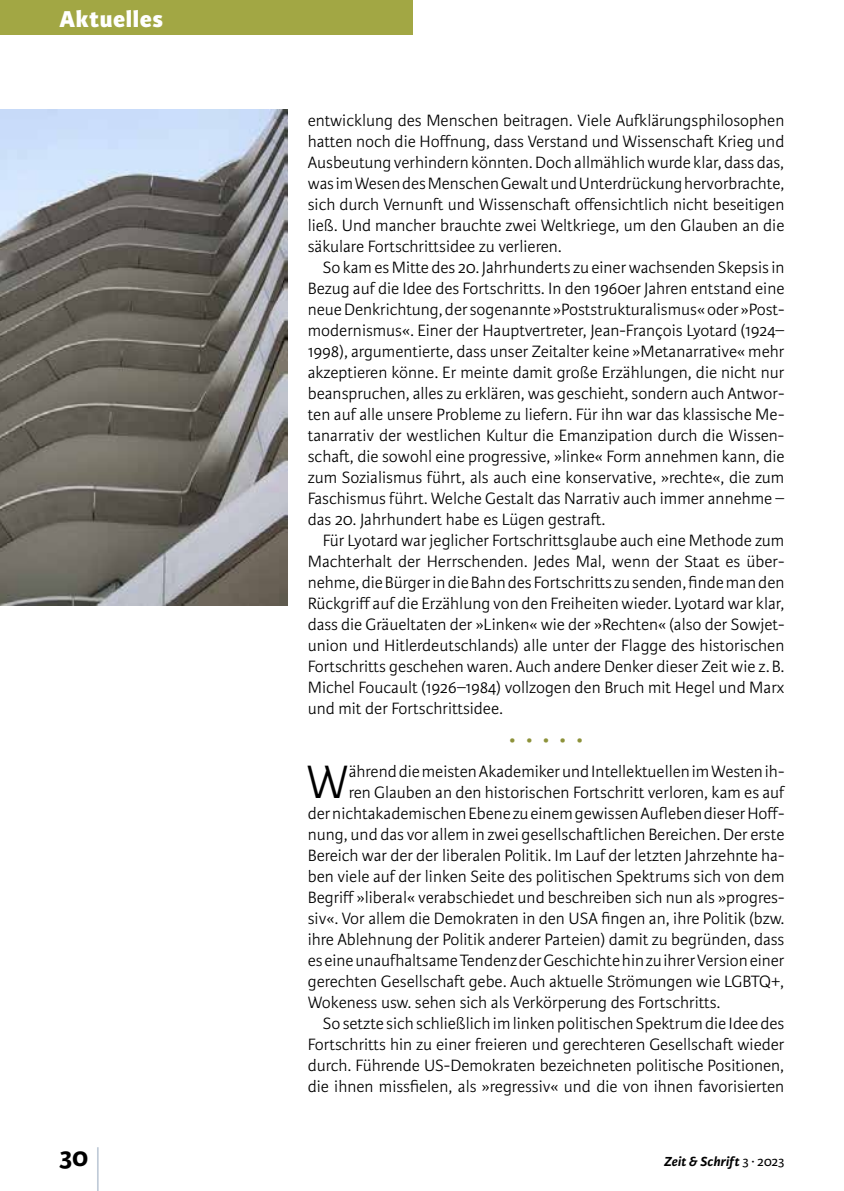
<style>
.page{position:relative;width:844px;height:1191px;background:#fff}
.page>*{position:absolute;margin:0;border:0;box-sizing:border-box;transform-origin:0 0}
.t1{font:300 59.5px "Karmina Sans Basic";color:#9aacc1;scale:.29 1}
.t2{font:300 49.88px "Karmina Sans Basic";color:#000}
.t3{font:700 28px "Karmina Sans Basic";color:#000}
.t4{font:800 24.5px "Karmina Sans Basic";letter-spacing:.025em;color:#fff}
.t5{font:300 17.5px/21px "Karmina Sans Basic";color:#000;text-align:justify}
.t6{font:300 17.5px "Karmina Sans Basic";color:#8d923a}
.t7{font:italic 700 14px "Karmina Sans Basic";letter-spacing:.015em;color:#000}
.s1{font-weight:400;font-style:normal}
</style>
<div class="page">
<div style="left:0;top:0;width:412px;height:35px;background:#a2a744"></div>
<img style="left:0;top:109px;width:288px;height:496px">
<h3 class="t4" style="left:60px;top:4px;width:105px">Aktuelles</h3>
<p class="t5" style="left:308px;top:110px;width:478px">entwicklung des Menschen beitragen. Viele Aufklärungsphilosophen hatten noch die Hoffnung, dass Verstand und Wissenschaft Krieg und Ausbeutung verhindern könnten. Doch allmählich wurde klar, dass das, was im Wesen des Menschen Gewalt und Unterdrückung hervorbrachte, sich durch Vernunft und Wissenschaft offensichtlich nicht beseitigen ließ. Und mancher brauchte zwei Weltkriege, um den Glauben an die säkulare Fortschrittsidee zu verlieren.</p>
<p class="t5" style="left:308px;top:257px;width:478px;text-indent:15px">So kam es Mitte des 20. Jahrhunderts zu einer wachsenden Skepsis in Bezug auf die Idee des Fortschritts. In den 1960er Jahren entstand eine neue Denkrichtung, der sogenannte »Poststrukturalismus« oder »Post&shy;modernismus«. Einer der Hauptvertreter, Jean-François Lyotard (1924– 1998), argumentierte, dass unser Zeitalter keine »Metanarrative« mehr akzeptieren könne. Er meinte damit große Erzählungen, die nicht nur beanspruchen, alles zu erklären, was geschieht, sondern auch Antwor&shy;ten auf alle unsere Probleme zu liefern. Für ihn war das klassische Me&shy;tanarrativ der westlichen Kultur die Emanzipation durch die Wissen&shy;schaft, die sowohl eine progressive, »linke« Form annehmen kann, die zum Sozialismus führt, als auch eine konservative, »rechte«, die zum Faschismus führt. Welche Gestalt das Narrativ auch immer annehme – das 20. Jahrhundert habe es Lügen gestraft.</p>
<p class="t5" style="left:308px;top:530px;width:478px;text-indent:15px">Für Lyotard war jeglicher Fortschrittsglaube auch eine Methode zum Machterhalt der Herrschenden. Jedes Mal, wenn der Staat es über&shy;nehme, die Bürger in die Bahn des Fortschritts zu senden, finde man den Rückgriff auf die Erzählung von den Freiheiten wieder. Lyotard war klar, dass die Gräueltaten der »Linken« wie der »Rechten« (also der Sowjet&shy;union und Hitlerdeutschlands) alle unter der Flagge des historischen Fortschritts geschehen waren. Auch andere Denker dieser Zeit wie z.B.<br>Michel Foucault (1926–1984) vollzogen den Bruch mit Hegel und Marx und mit der Fortschrittsidee.</p>
<p class="t6" style="left:509px;top:731px;width:74px">• • • • •</p>
<h2 class="t2" style="left:306px;top:755px;width:44px">W</h2>
<p class="t5" style="left:348px;top:761px;width:437px">ährend die meisten Akademiker und Intellektuellen im Westen ih-</p>
<p class="t5" style="left:348px;top:782px;width:437px">ren Glauben an den historischen Fortschritt verloren, kam es auf</p>
<p class="t5" style="left:308px;top:803px;width:478px">der nichtakademischen Ebene zu einem gewissen Aufleben dieser Hoff-</p>
<p class="t5" style="left:308px;top:824px;width:478px">nung, und das vor allem in zwei gesellschaftlichen Bereichen. Der erste</p>
<p class="t5" style="left:308px;top:845px;width:478px">Bereich war der der liberalen Politik. Im Lauf der letzten Jahrzehnte ha-</p>
<p class="t5" style="left:308px;top:866px;width:478px">ben viele auf der linken Seite des politischen Spektrums sich von dem</p>
<p class="t5" style="left:308px;top:887px;width:478px">Begriff »liberal« verabschiedet und beschreiben sich nun als »progres-</p>
<p class="t5" style="left:308px;top:908px;width:478px">siv«. Vor allem die Demokraten in den USA fingen an, ihre Politik (bzw.</p>
<p class="t5" style="left:308px;top:929px;width:478px">ihre Ablehnung der Politik anderer Parteien) damit zu begründen, dass</p>
<p class="t5" style="left:308px;top:950px;width:478px">es eine unaufhaltsame Tendenz der Geschichte hin zu ihrer Version einer</p>
<p class="t5" style="left:308px;top:971px;width:478px">gerechten Gesellschaft gebe. Auch aktuelle Strömungen wie LGBTQ+,</p>
<p class="t5" style="left:308px;top:992px;width:414px">Wokeness usw. sehen sich als Verkörperung des Fortschritts.</p>
<p class="t5" style="left:322px;top:1013px;width:463px">So setzte sich schließlich im linken politischen Spektrum die Idee des</p>
<p class="t5" style="left:308px;top:1034px;width:478px">Fortschritts hin zu einer freieren und gerechteren Gesellschaft wieder</p>
<p class="t5" style="left:308px;top:1055px;width:478px">durch. Führende US-Demokraten bezeichneten politische Positionen,</p>
<p class="t5" style="left:308px;top:1076px;width:478px">die ihnen missfielen, als »regressiv« und die von ihnen favorisierten</p>
<h3 class="t3" style="left:60px;top:1141px;width:30px">30</h3>
<h1 class="t1" style="left:96px;top:1140px;width:17px">|</h1>
<p class="t7" style="left:664px;top:1153px;width:122px">Zeit &amp; Schrift <span class="s1">3 ∙ 2023</span></p>
</div>
